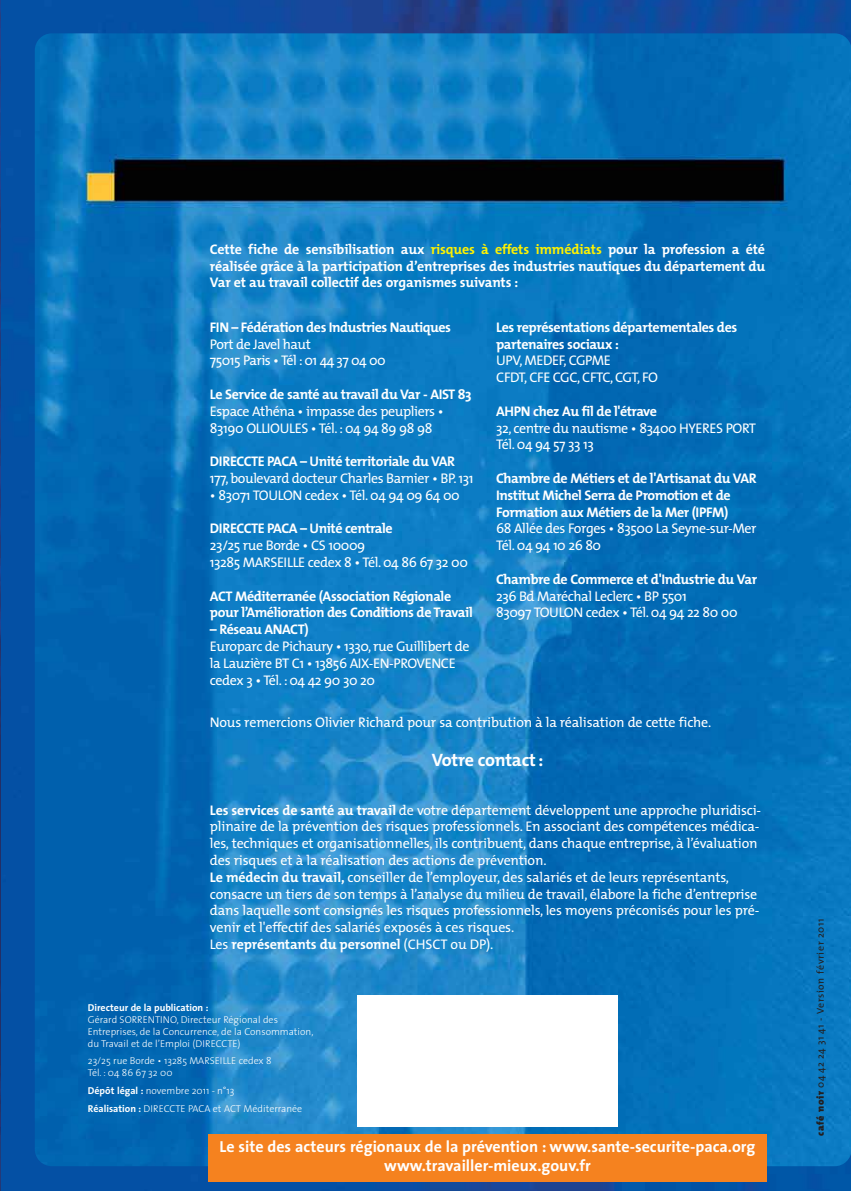
<style>
.page{position:relative;width:851px;height:1191px;background:#fff}
.page>*{position:absolute;margin:0;border:0;box-sizing:border-box;transform-origin:0 0}
.t1{font:700 18px "The Mix";letter-spacing:-.01em;color:#fff}
.t2{font:700 16px/19.2px "The Sans";color:#fff;text-align:center}
.t3{font:14px/16.8px "The Mix";letter-spacing:-.01em;color:#fff}
.t4{font:700 14px/16.8px "The Mix";letter-spacing:-.03em;color:#fff}
.t5{font:14px/16.8px "The Mix";letter-spacing:-.03em;color:#fff}
.t6{font:14px/16.8px "The Mix";letter-spacing:-.035em;color:#fff}
.t7{font:300 10px/12px "The Sans";color:#fff}
.t8{font:10px "The Mix";letter-spacing:.06em;color:#231f20}
.t9{font:700 10px "The Sans";color:#fff}
.s1{color:#fff200}
.s2{font-weight:700}
.s3{font-weight:900}
</style>
<div class="page">
<img style="left:0;top:0;width:850px;height:1191px">
<img style="left:35px;top:33px;width:815px;height:1133px">
<div style="left:208px;top:1134px;width:558px;height:47px;background:#f5821f"></div>
<div style="left:357px;top:995px;width:260px;height:132px;background:#fff"></div>
<p class="t4" style="left:210px;top:240px;width:557px;text-align:justify">Cette fiche de sensibilisation aux <span class="s1">risques à effets immédiats</span> pour la profession a été réalisée grâce à la participation d’entreprises des industries nautiques du département du Var et au travail collectif des organismes suivants :</p>
<p class="t4" style="left:210px;top:318px;width:243px">FIN – Fédération des Industries Nautiques</p>
<p class="t6" style="left:210px;top:335px;width:177px">Port de Javel haut<br>75015 Paris • Tél : 01 44 37 04 00</p>
<p class="t4" style="left:210px;top:385px;width:263px">Le Service de santé au travail du Var - AIST 83</p>
<p class="t5" style="left:210px;top:402px;width:235px">Espace Athéna • impasse des peupliers •<br>83190 OLLIOULES • Tél. : 04 94 89 98 98</p>
<p class="t4" style="left:210px;top:453px;width:247px">DIRECCTE PACA – Unité territoriale du VAR</p>
<p class="t5" style="left:210px;top:469px;width:265px">177, boulevard docteur Charles Barnier • BP. 131</p>
<p class="t5" style="left:210px;top:486px;width:251px">• 83071 TOULON cedex • Tél. 04 94 09 64 00</p>
<p class="t4" style="left:210px;top:520px;width:184px">DIRECCTE PACA – Unité centrale</p>
<p class="t5" style="left:210px;top:537px;width:259px">23/25 rue Borde • CS 10009<br>13285 MARSEILLE cedex 8 • Tél. 04 86 67 32 00</p>
<p class="t4" style="left:210px;top:587px;width:264px">ACT Méditerranée (Association Régionale pour l’Amélioration des Conditions de Travail</p>
<p class="t4" style="left:210px;top:621px;width:100px">– Réseau ANACT)</p>
<p class="t5" style="left:210px;top:637px;width:261px">Europarc de Pichaury • 1330, rue Guillibert de la Lauzière BT C1 • 13856 AIX-EN-PROVENCE cedex 3 • Tél. : 04 42 90 30 20</p>
<p class="t4" style="left:496px;top:318px;width:243px">Les représentations départementales des partenaires sociaux :</p>
<p class="t3" style="left:496px;top:352px;width:163px">UPV, MEDEF, CGPME<br>CFDT, CFE CGC, CFTC, CGT, FO</p>
<p class="t4" style="left:496px;top:402px;width:162px">AHPN chez Au fil de l'étrave</p>
<p class="t5" style="left:496px;top:419px;width:261px">32, centre du nautisme • 83400 HYERES PORT<br>Tél. 04 94 57 33 13</p>
<p class="t4" style="left:496px;top:469px;width:262px">Chambre de Métiers et de l'Artisanat du VAR<br>Institut Michel Serra de Promotion et de<br>Formation aux Métiers de la Mer (IPFM)</p>
<p class="t5" style="left:496px;top:520px;width:262px">68 Allée des Forges • 83500 La Seyne-sur-Mer<br>Tél. 04 94 10 26 80</p>
<p class="t4" style="left:496px;top:570px;width:262px">Chambre de Commerce et d'Industrie du Var</p>
<p class="t5" style="left:496px;top:587px;width:243px">236 Bd Maréchal Leclerc • BP 5501<br>83097 TOULON cedex • Tél. 04 94 22 80 00</p>
<p class="t3" style="left:210px;top:713px;width:503px">Nous remercions Olivier Richard pour sa contribution à la réalisation de cette fiche.</p>
<p class="t1" style="left:432px;top:745px;width:113px">Votre contact :</p>
<p class="t3" style="left:210px;top:801px;width:552px"><span class="s2">Les services de santé au travail</span> de votre département développent une approche pluridisci&shy;plinaire de la prévention des risques professionnels. En associant des compétences médica&shy;les, techniques et organisationnelles, ils contribuent, dans chaque entreprise, à l’évaluation des risques et à la réalisation des actions de prévention.<br><span class="s2">Le médecin du travail,</span> conseiller de l’employeur, des salariés et de leurs représentants, consacre un tiers de son temps à l’analyse du milieu de travail, élabore la fiche d’entreprise dans laquelle sont consignés les risques professionnels, les moyens préconisés pour les pré&shy;venir et l'effectif des salariés exposés à ces risques.<br>Les <span class="s2">représentants du personnel</span> (CHSCT ou DP).</p>
<p class="t9" style="left:88px;top:999px;width:122px">Directeur de la publication :</p>
<p class="t7" style="left:88px;top:1013px;width:227px">Gérard SORRENTINO, Directeur Régional des<br>Entreprises, de la Concurrence, de la Consommation, du Travail et de l’Emploi (DIRECCTE)</p>
<p class="t7" style="left:88px;top:1054px;width:185px">23/25 rue Borde • 13285 MARSEILLE cedex 8<br>Tél. : 04 86 67 32 00</p>
<p class="t7" style="left:88px;top:1081px;width:216px;line-height:17.6px"><span class="s2">Dépôt légal :</span> novembre 2011 - n°13<br><span class="s2">Réalisation :</span> DIRECCTE PACA et ACT Méditerranée</p>
<p class="t2" style="left:220px;top:1136px;width:537px">Le site des acteurs régionaux de la prévention : www.sante-securite-paca.org www.travailler-mieux.gouv.fr</p>
<p class="t8" style="left:812px;top:1135px;width:219px;rotate:-90deg"><span class="s3">café noir</span> 04 42 24 31 41 - Version février 2011</p>
</div>
